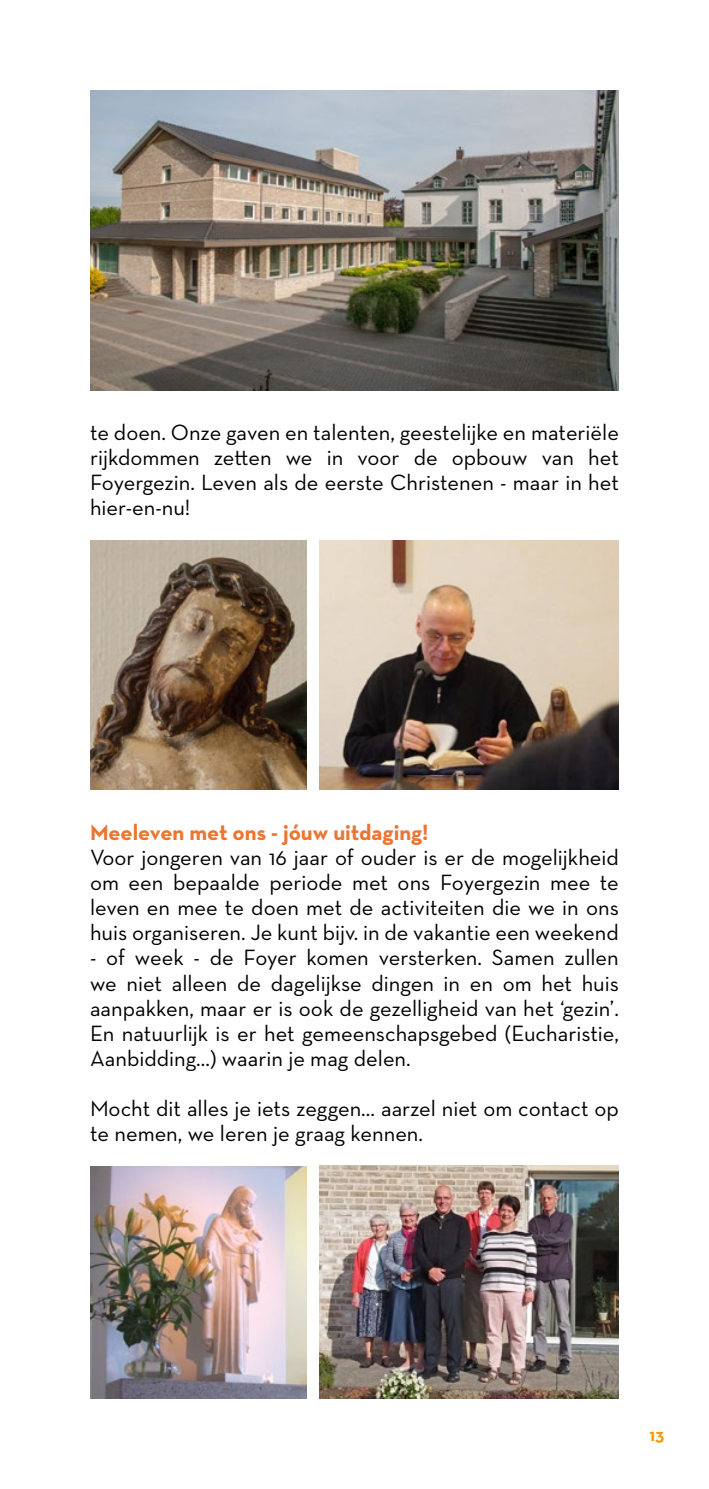
<style>
.page{position:relative;width:709px;height:1489px;background:#fff}
.page>*{position:absolute;margin:0;border:0;box-sizing:border-box;transform-origin:0 0}
.t1{font:22.5px/25px "Neutraface Text";color:#000;text-align:justify}
.t2{font:700 22.5px "Neutraface Text";color:#ec7531}
.t3{font:700 17.5px "Neutraface Text";color:#f09a0a}
</style>
<div class="page">
<img style="left:90px;top:90px;width:529px;height:300px">
<img style="left:319px;top:540px;width:300px;height:249px">
<img style="left:319px;top:1165px;width:300px;height:233px">
<img style="left:90px;top:540px;width:216px;height:249px">
<img style="left:90px;top:1166px;width:216px;height:232px">
<p class="t1" style="left:90px;top:420px;width:530px">te doen. Onze gaven en talenten, geestelijke en materiële rijkdommen zetten we in voor de opbouw van het Foyergezin. Leven als de eerste Christenen - maar in het hier-en-nu!</p>
<p class="t2" style="left:90px;top:818px;width:340px">Meeleven met ons - jóuw uitdaging!</p>
<p class="t1" style="left:90px;top:845px;width:530px">Voor jongeren van 16 jaar of ouder is er de mogelijkheid om een bepaalde periode met ons Foyergezin mee te leven en mee te doen met de activiteiten die we in ons huis organiseren. Je kunt bijv. in de vakantie een weekend</p>
<p class="t1" style="left:90px;top:944px;width:530px">- of week - de Foyer komen versterken. Samen zullen we niet alleen de dagelijkse dingen in en om het huis aanpakken, maar er is ook de gezelligheid van het ‘gezin’.<br>En natuurlijk is er het gemeenschapsgebed (Eucharistie, Aanbidding…) waarin je mag delen.</p>
<p class="t1" style="left:90px;top:1094px;width:530px">Mocht dit alles je iets zeggen… aarzel niet om contact op te nemen, we leren je graag kennen.</p>
<p class="t3" style="left:649px;top:1423px;width:16px">13</p>
</div>
